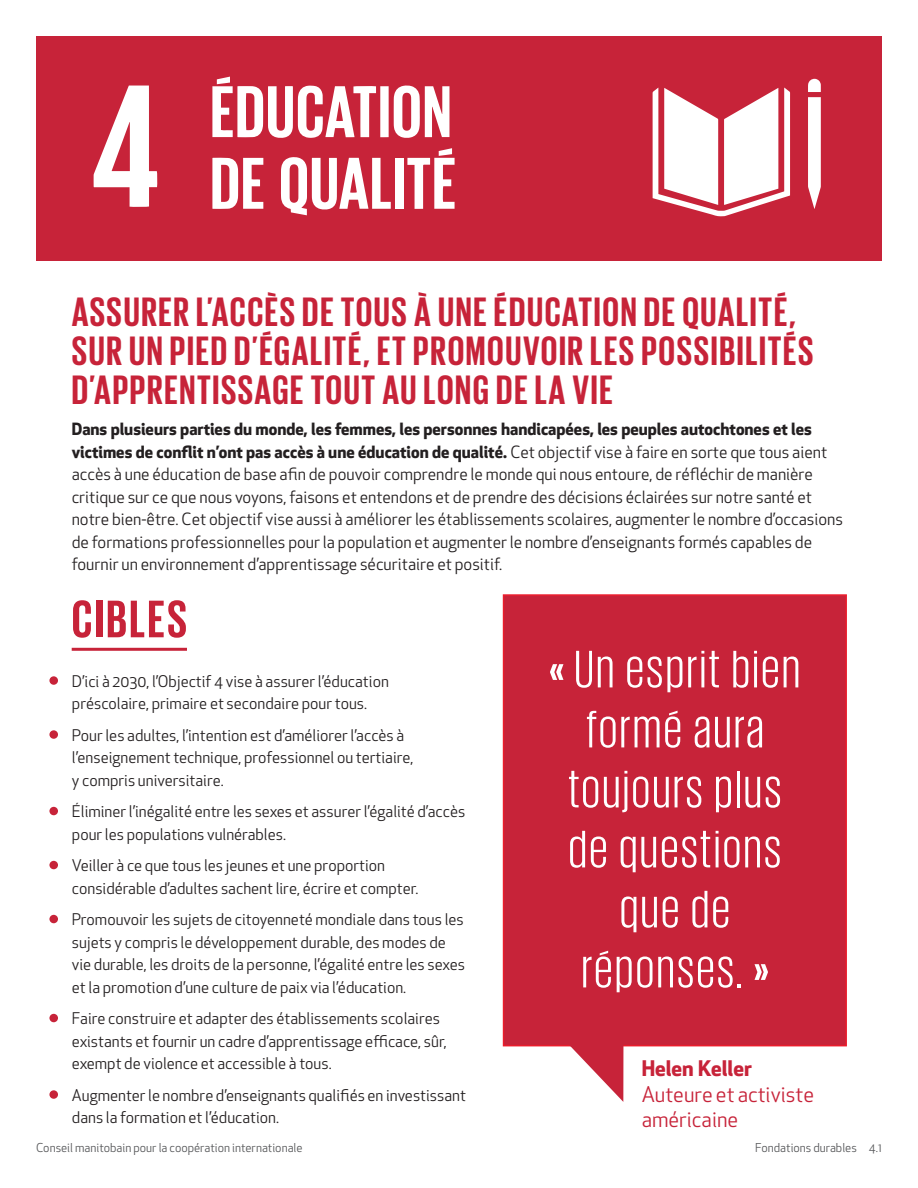
<style>
.page{position:relative;width:918px;height:1188px;background:#fff}
.page>*{position:absolute;margin:0;border:0;box-sizing:border-box;transform-origin:0 0}
.t1{font:54px "Giorgio Sans";letter-spacing:.05em;color:#fff}
.t2{font:700 54px "Giorgio Sans";letter-spacing:.05em;color:#c72339}
.t3{font:700 42px/39px "Giorgio Sans";letter-spacing:.04em;color:#c72339}
.t4{font:21px/25.5px "Apex New";color:#c72339}
.t5{font:700 21px "Apex New";color:#c72339}
.t6{font:16.5px/22.5px "Apex New";color:#231f20}
.t7{font:15.75px/22.5px "Apex New";color:#231f20}
.t8{font:12px "Apex New";color:#57585a}
.s1{font-weight:700}
</style>
<div class="page">
<div style="left:36px;top:36px;width:846px;height:225px;background:#c72339"></div>
<svg style="left:94px;top:86px;width:63px;height:121px"></svg>
<svg style="left:212px;top:77px;width:237px;height:61px"></svg>
<svg style="left:212px;top:158px;width:51px;height:51px"></svg>
<svg style="left:281px;top:157px;width:110px;height:58px"></svg>
<div style="left:395px;top:158px;width:8px;height:51px;background:#fff"></div>
<svg style="left:407px;top:148px;width:48px;height:61px"></svg>
<svg style="left:653px;top:88px;width:137px;height:128px"></svg>
<svg style="left:808px;top:79px;width:13px;height:130px;background:#f6dee1"></svg>
<hr style="left:72px;top:648px;width:115px;height:3px;background:#c72339">
<div style="left:503px;top:594px;width:344px;height:452px;background:#c72339;border:2px solid #eb1c2c"></div>
<svg style="left:506px;top:1043px;width:118px;height:59px"></svg>
<svg style="left:550px;top:664px;width:13px;height:16px"></svg>
<svg style="left:755px;top:964px;width:13px;height:16px"></svg>
<div style="left:49px;top:676px;width:9px;height:9px;background:#c72339;border-radius:50%"></div>
<div style="left:49px;top:730px;width:9px;height:9px;background:#c72339;border-radius:50%"></div>
<div style="left:49px;top:807px;width:9px;height:8px;background:#c72339;border-radius:50%"></div>
<div style="left:49px;top:861px;width:9px;height:8px;background:#c72339;border-radius:50%"></div>
<div style="left:49px;top:915px;width:9px;height:8px;background:#c72339;border-radius:50%"></div>
<div style="left:49px;top:1014px;width:9px;height:8px;background:#c72339;border-radius:50%"></div>
<div style="left:49px;top:1090px;width:9px;height:9px;background:#c72339;border-radius:50%"></div>
<p class="t3" style="left:72px;top:291px;width:743px">ASSURER L’ACCÈS DE TOUS À UNE ÉDUCATION DE QUALITÉ,<br>SUR UN PIED D’ÉGALITÉ, ET PROMOUVOIR LES POSSIBILITÉS<br>D’APPRENTISSAGE TOUT AU LONG DE LA VIE</p>
<p class="t6" style="left:72px;top:418px;width:773px"><span class="s1">Dans plusieurs parties du monde, les femmes, les personnes handicapées, les peuples autochtones et les victimes de conflit n’ont pas accès à une éducation de qualité.</span> Cet objectif vise à faire en sorte que tous aient accès à une éducation de base afin de pouvoir comprendre le monde qui nous entoure, de réfléchir de manière critique sur ce que nous voyons, faisons et entendons et de prendre des décisions éclairées sur notre santé et notre bien-être. Cet objectif vise aussi à améliorer les établissements scolaires, augmenter le nombre d’occasions de formations professionnelles pour la population et augmenter le nombre d’enseignants formés capables de fournir un environnement d’apprentissage sécuritaire et positif.</p>
<p class="t2" style="left:72px;top:592px;width:117px">CIBLES</p>
<p class="t7" style="left:72px;top:670px;width:318px">D’ici à 2030, l’Objectif 4 vise à assurer l’éducation préscolaire, primaire et secondaire pour tous.</p>
<p class="t7" style="left:72px;top:724px;width:343px">Pour les adultes, l’intention est d’améliorer l’accès à l’enseignement technique, professionnel ou tertiaire, y compris universitaire.</p>
<p class="t7" style="left:72px;top:800px;width:395px">Éliminer l’inégalité entre les sexes et assurer l’égalité d’accès pour les populations vulnérables.</p>
<p class="t7" style="left:72px;top:854px;width:348px">Veiller à ce que tous les jeunes et une proportion considérable d’adultes sachent lire, écrire et compter.</p>
<p class="t7" style="left:72px;top:908px;width:395px">Promouvoir les sujets de citoyenneté mondiale dans tous les sujets y compris le développement durable, des modes de vie durable, les droits de la personne, l’égalité entre les sexes et la promotion d’une culture de paix via l’éducation.</p>
<p class="t7" style="left:72px;top:1007px;width:376px">Faire construire et adapter des établissements scolaires existants et fournir un cadre d’apprentissage efficace, sûr, exempt de violence et accessible à tous.</p>
<p class="t7" style="left:72px;top:1084px;width:396px">Augmenter le nombre d’enseignants qualifiés en investissant dans la formation et l’éducation.</p>
<p class="t1" style="left:575px;top:643px;width:227px">Un esprit bien</p>
<p class="t1" style="left:586px;top:703px;width:179px">formé aura</p>
<p class="t1" style="left:568px;top:763px;width:215px">toujours plus</p>
<p class="t1" style="left:569px;top:823px;width:214px">de questions</p>
<p class="t1" style="left:620px;top:883px;width:111px">que de</p>
<p class="t1" style="left:582px;top:943px;width:163px">réponses.</p>
<p class="t5" style="left:642px;top:1053px;width:112px">Helen Keller</p>
<p class="t4" style="left:642px;top:1081px;width:174px">Auteure et activiste américaine</p>
<p class="t8" style="left:36px;top:1140px;width:268px">Conseil manitobain pour la coopération internationale</p>
<p class="t8" style="left:755px;top:1140px;width:128px">Fondations durables 4.1</p>
</div>
